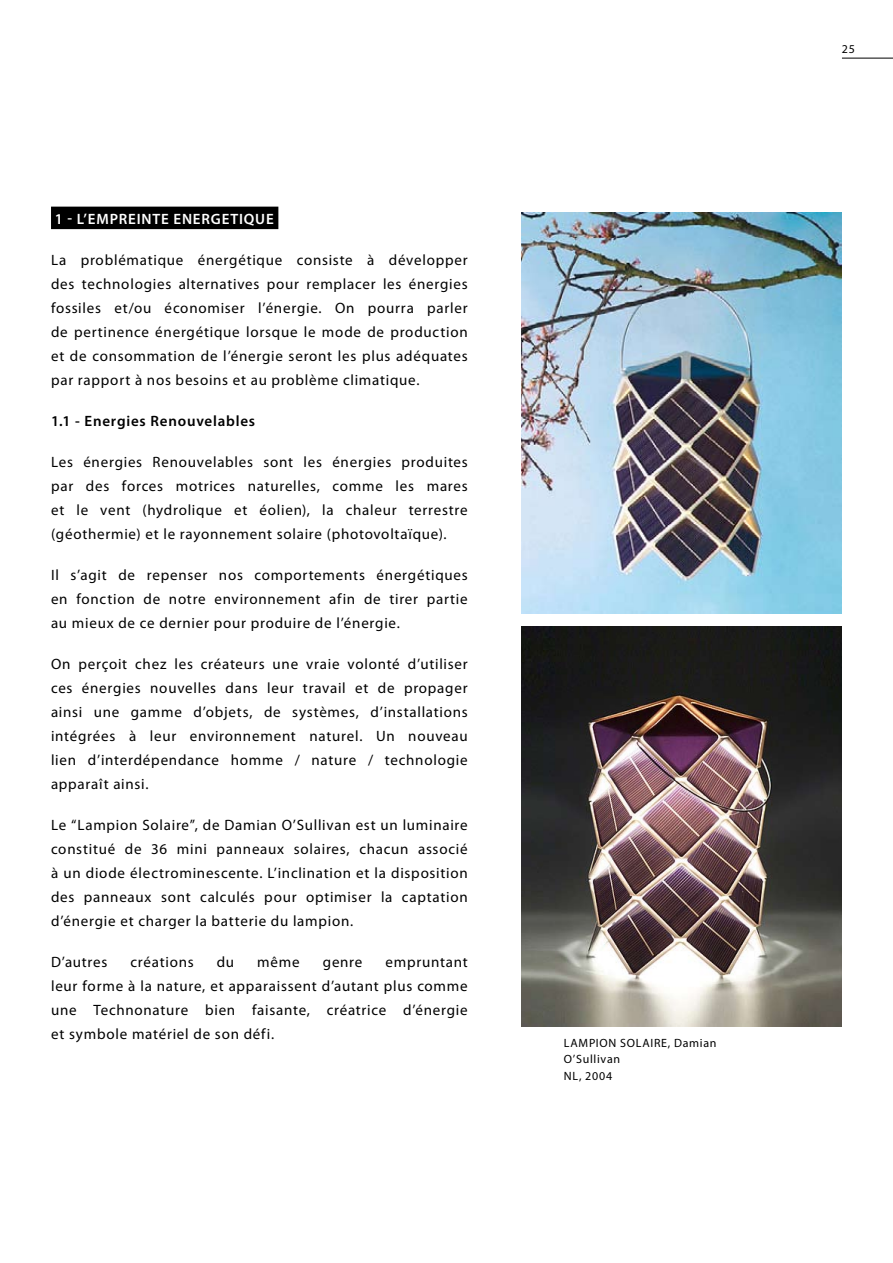
<style>
.page{position:relative;width:893px;height:1263px;background:#fff}
.page>*{position:absolute;margin:0;border:0;box-sizing:border-box;transform-origin:0 0}
.t1{font:15px/24px "Myriad Pro";letter-spacing:.05em;color:#000;text-align:justify}
.t2{font:600 15px "Myriad Pro";letter-spacing:.055em;color:#000}
.t3{font:600 15px "Myriad Pro";letter-spacing:.055em;color:#fff}
.t4{font:12px/16.5px "Myriad Pro";letter-spacing:.055em;color:#000}
</style>
<div class="page">
<hr style="left:842px;top:58px;width:51px;height:1px;background:#000">
<div style="left:51px;top:207px;width:227px;height:22px;background:#000"></div>
<img style="left:521px;top:627px;width:321px;height:400px">
<img style="left:521px;top:213px;width:321px;height:400px">
<p class="t3" style="left:55px;top:209px;width:220px">1 - L’EMPREINTE ENERGETIQUE</p>
<p class="t1" style="left:51px;top:248px;width:418px">La problématique énergétique consiste à développer des technologies alternatives pour remplacer les énergies fossiles et/ou économiser l’énergie. On pourra parler de pertinence énergétique lorsque le mode de production et de consommation de l’énergie seront les plus adéquates par rapport à nos besoins et au problème climatique.</p>
<p class="t2" style="left:51px;top:411px;width:206px">1.1 - Energies Renouvelables</p>
<p class="t1" style="left:51px;top:450px;width:418px">Les énergies Renouvelables sont les énergies produites par des forces motrices naturelles, comme les mares et le vent (hydrolique et éolien), la chaleur terrestre (géothermie) et le rayonnement solaire (photovoltaïque).</p>
<p class="t1" style="left:51px;top:563px;width:418px">Il s’agit de repenser nos comportements énergétiques en fonction de notre environnement afin de tirer partie au mieux de ce dernier pour produire de l’énergie.</p>
<p class="t1" style="left:51px;top:652px;width:418px">On perçoit chez les créateurs une vraie volonté d’utiliser ces énergies nouvelles dans leur travail et de propager ainsi une gamme d’objets, de systèmes, d’installations intégrées à leur environnement naturel. Un nouveau lien d’interdépendance homme / nature / technologie apparaît ainsi.</p>
<p class="t1" style="left:51px;top:813px;width:418px">Le “Lampion Solaire”, de Damian O’Sullivan est un luminaire constitué de 36 mini panneaux solaires, chacun associé à un diode électrominescente. L’inclination et la disposition des panneaux sont calculés pour optimiser la captation d’énergie et charger la batterie du lampion.</p>
<p class="t1" style="left:51px;top:950px;width:58px">D’autres</p>
<p class="t1" style="left:131px;top:950px;width:65px">créations</p>
<p class="t1" style="left:217px;top:950px;width:19px">du</p>
<p class="t1" style="left:257px;top:950px;width:44px">même</p>
<p class="t1" style="left:323px;top:950px;width:41px">genre</p>
<p class="t1" style="left:51px;top:950px;width:418px;text-indent:335px">empruntant leur forme à la nature, et apparaissent d’autant plus comme une Technonature bien faisante, créatrice d’énergie et symbole matériel de son défi.</p>
<p class="t4" style="left:564px;top:1034px;width:154px">LAMPION SOLAIRE, Damian<br>O’Sullivan<br>NL, 2004</p>
<p class="t4" style="left:842px;top:41px;width:14px">25</p>
</div>
